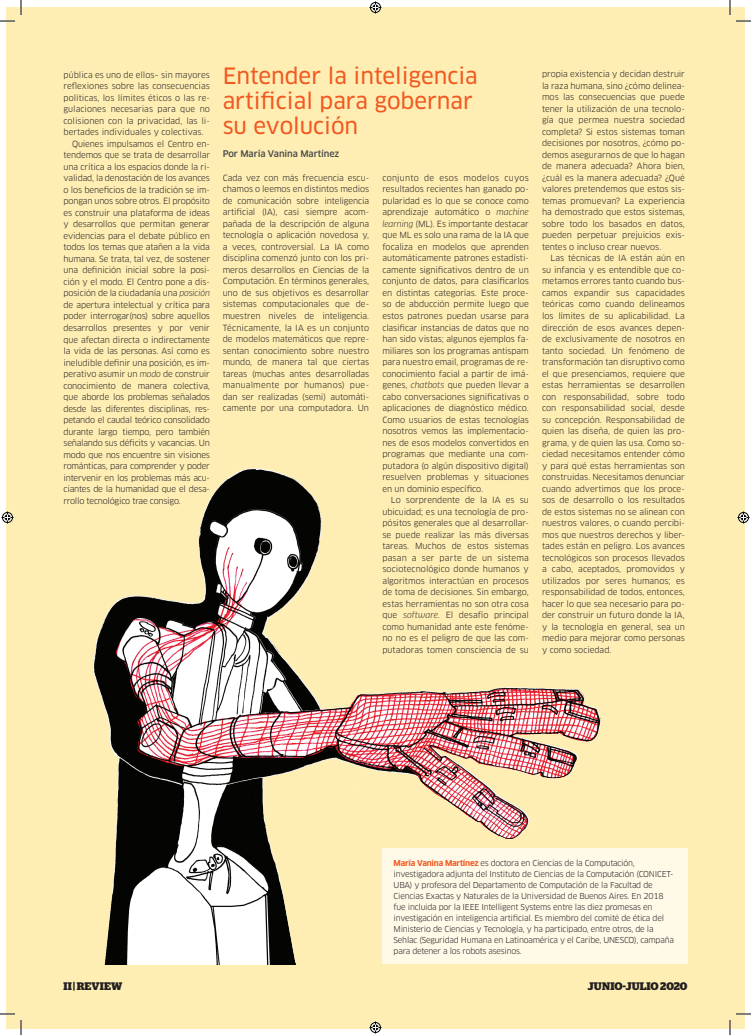
<style>
.page{position:relative;width:751px;height:1035px;background:#fff}
.page>*{position:absolute;margin:0;border:0;box-sizing:border-box;transform-origin:0 0}
.t1{font:22px/25px "Clan OT News";color:#f15921}
.t2{font:700 11px "Stag";letter-spacing:.01em;color:#231f20}
.t3{font:500 9px "Clan OT";letter-spacing:-.01em;color:#494a4b}
.t4{font:8.3px/11.5px "Clan OT";letter-spacing:-.02em;color:#231f20;text-align:justify}
.t5{font:8.3px "Clan OT";color:#231f20}
.t6{font:8px/11px "Clan OT";letter-spacing:-.03em;color:#231f20}
.s1{font-style:italic}
.s2{font-weight:700;color:#f15921}
</style>
<div class="page">
<div style="left:7px;top:7px;width:723px;height:1020px;background:#ffeeb4"></div>
<div style="left:730px;top:7px;width:14px;height:1020px;background:#ffeeb4"></div>
<img style="left:93px;top:462px;width:508px;height:501px">
<div style="left:382px;top:848px;width:305px;height:115px;background:#fff9e8"></div>
<svg style="left:736px;top:20px;width:15px;height:2px"></svg>
<svg style="left:736px;top:1013px;width:15px;height:1px"></svg>
<svg style="left:0;top:0;width:22px;height:22px"></svg>
<svg style="left:0;top:1013px;width:22px;height:21px"></svg>
<svg style="left:729px;top:0;width:1px;height:15px"></svg>
<svg style="left:729px;top:1020px;width:1px;height:14px"></svg>
<svg style="left:369px;top:2px;width:12px;height:12px"></svg>
<svg style="left:369px;top:1021px;width:12px;height:12px"></svg>
<svg style="left:2px;top:511px;width:12px;height:12px"></svg>
<svg style="left:737px;top:511px;width:12px;height:12px"></svg>
<p class="t5" style="left:64px;top:70px;width:148px">pública es uno de ellos– sin mayores</p>
<p class="t5" style="left:64px;top:81px;width:148px">reflexiones sobre las consecuencias</p>
<p class="t5" style="left:64px;top:93px;width:148px">políticas, los límites éticos o las re-</p>
<p class="t5" style="left:64px;top:104px;width:148px">gulaciones necesarias para que no</p>
<p class="t5" style="left:64px;top:116px;width:148px">colisionen con la privacidad, las li-</p>
<p class="t5" style="left:64px;top:127px;width:142px">bertades individuales y colectivas.</p>
<p class="t4" style="left:72px;top:138px;width:139px">Quienes impulsamos el Centro en-</p>
<p class="t4" style="left:64px;top:149px;width:148px">tendemos que se trata de desarrollar</p>
<p class="t4" style="left:64px;top:161px;width:148px">una crítica a los espacios donde la ri-</p>
<p class="t4" style="left:64px;top:172px;width:148px">validad, la denostación de los avances</p>
<p class="t4" style="left:64px;top:184px;width:148px">o los beneficios de la tradición se im-</p>
<p class="t4" style="left:64px;top:195px;width:148px">pongan unos sobre otros. El propósito</p>
<p class="t4" style="left:64px;top:207px;width:148px">es construir una plataforma de ideas</p>
<p class="t4" style="left:64px;top:218px;width:148px">y desarrollos que permitan generar</p>
<p class="t4" style="left:64px;top:230px;width:148px">evidencias para el debate público en</p>
<p class="t4" style="left:64px;top:241px;width:148px">todos los temas que atañen a la vida</p>
<p class="t4" style="left:64px;top:253px;width:148px">humana. Se trata, tal vez, de sostener</p>
<p class="t4" style="left:64px;top:264px;width:148px">una definición inicial sobre la posi-</p>
<p class="t4" style="left:64px;top:276px;width:148px">ción y el modo. El Centro pone a dis-</p>
<p class="t4" style="left:64px;top:287px;width:148px">posición de la ciudadanía una <span class="s1">posición</span></p>
<p class="t4" style="left:64px;top:299px;width:148px">de apertura intelectual y crítica para</p>
<p class="t4" style="left:64px;top:310px;width:148px">poder interrogar(nos) sobre aquellos</p>
<p class="t4" style="left:64px;top:322px;width:148px">desarrollos presentes y por venir</p>
<p class="t4" style="left:64px;top:333px;width:148px">que afectan directa o indirectamente</p>
<p class="t4" style="left:64px;top:345px;width:148px">la vida de las personas. Así como es</p>
<p class="t4" style="left:64px;top:356px;width:148px">ineludible definir una posición, es im-</p>
<p class="t4" style="left:64px;top:368px;width:148px">perativo asumir un <span class="s1">modo</span> de construir</p>
<p class="t4" style="left:64px;top:379px;width:148px">conocimiento de manera colectiva,</p>
<p class="t4" style="left:64px;top:391px;width:148px">que aborde los problemas señalados</p>
<p class="t4" style="left:64px;top:402px;width:148px">desde las diferentes disciplinas, res-</p>
<p class="t4" style="left:64px;top:414px;width:148px">petando el caudal teórico consolidado</p>
<p class="t4" style="left:64px;top:425px;width:148px">durante largo tiempo, pero también</p>
<p class="t4" style="left:64px;top:437px;width:148px">señalando sus déficits y vacancias. Un</p>
<p class="t4" style="left:64px;top:448px;width:148px">modo que nos encuentre sin visiones</p>
<p class="t4" style="left:64px;top:460px;width:148px">románticas, para comprender y poder</p>
<p class="t4" style="left:64px;top:471px;width:148px">intervenir en los problemas más acu-</p>
<p class="t4" style="left:64px;top:483px;width:148px">ciantes de la humanidad que el desa-</p>
<p class="t4" style="left:64px;top:494px;width:119px">rrollo tecnológico trae consigo.</p>
<h1 class="t1" style="left:223px;top:63px;width:257px">Entender la inteligencia artificial para gobernar su evolución</h1>
<p class="t3" style="left:223px;top:148px;width:118px">Por María Vanina Martínez</p>
<p class="t4" style="left:223px;top:172px;width:148px">Cada vez con más frecuencia escu&shy;chamos o leemos en distintos medios de comunicación sobre inteligencia artificial (IA), casi siempre acom&shy;pañada de la descripción de alguna tecnología o aplicación novedosa y, a veces, controversial. La IA como disciplina comenzó junto con los pri&shy;meros desarrollos en Ciencias de la Computación. En términos generales, uno de sus objetivos es desarrollar sistemas computacionales que de&shy;muestren niveles de inteligencia.<br>Técnicamente, la IA es un conjunto de modelos matemáticos que repre&shy;sentan conocimiento sobre nuestro mundo, de manera tal que ciertas tareas (muchas antes desarrolladas manualmente por humanos) pue&shy;dan ser realizadas (semi) automáti&shy;camente por una computadora. Un</p>
<p class="t4" style="left:382px;top:172px;width:148px">conjunto de esos modelos cuyos resultados recientes han ganado po&shy;pularidad es lo que se conoce como aprendizaje automático o <span class="s1">machine learning</span> (ML). Es importante destacar que ML es solo una rama de la IA que focaliza en modelos que aprenden automáticamente patrones estadísti&shy;camente significativos dentro de un conjunto de datos, para clasificarlos en distintas categorías. Este proce&shy;so de abducción permite luego que estos patrones puedan usarse para clasificar instancias de datos que no han sido vistas; algunos ejemplos fa&shy;miliares son los programas antispam para nuestro email, programas de re&shy;conocimiento facial a partir de imá&shy;genes, <span class="s1">chatbots</span> que pueden llevar a cabo conversaciones significativas o aplicaciones de diagnóstico médico.<br>Como usuarios de estas tecnologías nosotros vemos las implementacio&shy;nes de esos modelos convertidos en programas que mediante una com&shy;putadora (o algún dispositivo digital) resuelven problemas y situaciones en un dominio específico.</p>
<p class="t4" style="left:382px;top:494px;width:148px;text-indent:9px">Lo sorprendente de la IA es su ubicuidad; es una tecnología de pro&shy;pósitos generales que al desarrollar&shy;se puede realizar las más diversas tareas. Muchos de estos sistemas pasan a ser parte de un sistema sociotecnológico donde humanos y algoritmos interactúan en procesos de toma de decisiones. Sin embargo, estas herramientas no son otra cosa que <span class="s1">software</span>. El desafío principal como humanidad ante este fenóme&shy;no no es el peligro de que las com&shy;putadoras tomen consciencia de su</p>
<p class="t4" style="left:542px;top:68px;width:144px">propia existencia y decidan destruir la raza humana, sino ¿cómo delinea&shy;mos las consecuencias que puede tener la utilización de una tecnolo&shy;gía que permea nuestra sociedad completa? Si estos sistemas toman decisiones por nosotros, ¿cómo po&shy;demos asegurarnos de que lo hagan de manera adecuada? Ahora bien, ¿cuál es la manera adecuada? ¿Qué valores pretendemos que estos sis&shy;temas promuevan? La experiencia ha demostrado que estos sistemas, sobre todo los basados en datos, pueden perpetuar prejuicios exis&shy;tentes o incluso crear nuevos.</p>
<p class="t4" style="left:542px;top:252px;width:144px;text-indent:9px">Las técnicas de IA están aún en su infancia y es entendible que co&shy;metamos errores tanto cuando bus&shy;camos expandir sus capacidades teóricas como cuando delineamos los límites de su aplicabilidad. La dirección de esos avances depen&shy;de exclusivamente de nosotros en tanto sociedad. Un fenómeno de transformación tan disruptivo como el que presenciamos, requiere que estas herramientas se desarrollen con responsabilidad, sobre todo con responsabilidad social, desde su concepción. Responsabilidad de quien las diseña, de quien las pro&shy;grama, y de quien las usa. Como so&shy;ciedad necesitamos entender cómo y para qué estas herramientas son construidas. Necesitamos denunciar cuando advertimos que los proce&shy;sos de desarrollo o los resultados de estos sistemas no se alinean con nuestros valores, o cuando percibi&shy;mos que nuestros derechos y liber&shy;tades están en peligro. Los avances tecnológicos son procesos llevados a cabo, aceptados, promovidos y utilizados por seres humanos; es responsabilidad de todos, entonces, hacer lo que sea necesario para po&shy;der construir un futuro donde la IA, y la tecnología en general, sea un medio para mejorar como personas y como sociedad.</p>
<p class="t6" style="left:393px;top:856px;width:282px"><span class="s2">María Vanina Martínez</span> es doctora en Ciencias de la Computación, investigadora adjunta del Instituto de Ciencias de la Computación (CONICET-UBA) y profesora del Departamento de Computación de la Facultad de Ciencias Exactas y Naturales de la Universidad de Buenos Aires. En 2018 fue incluida por la IEEE Intelligent Systems entre las diez promesas en investigación en inteligencia artificial. Es miembro del comité de ética del Ministerio de Ciencias y Tecnología, y ha participado, entre otros, de la Sehlac (Seguridad Humana en Latinoamérica y el Caribe, UNESCO), campaña para detener a los robots asesinos.</p>
<h2 class="t2" style="left:64px;top:982px;width:60px">II | REVIEW</h2>
<h2 class="t2" style="left:587px;top:982px;width:101px">JUNIO-JULIO 2020</h2>
</div>
